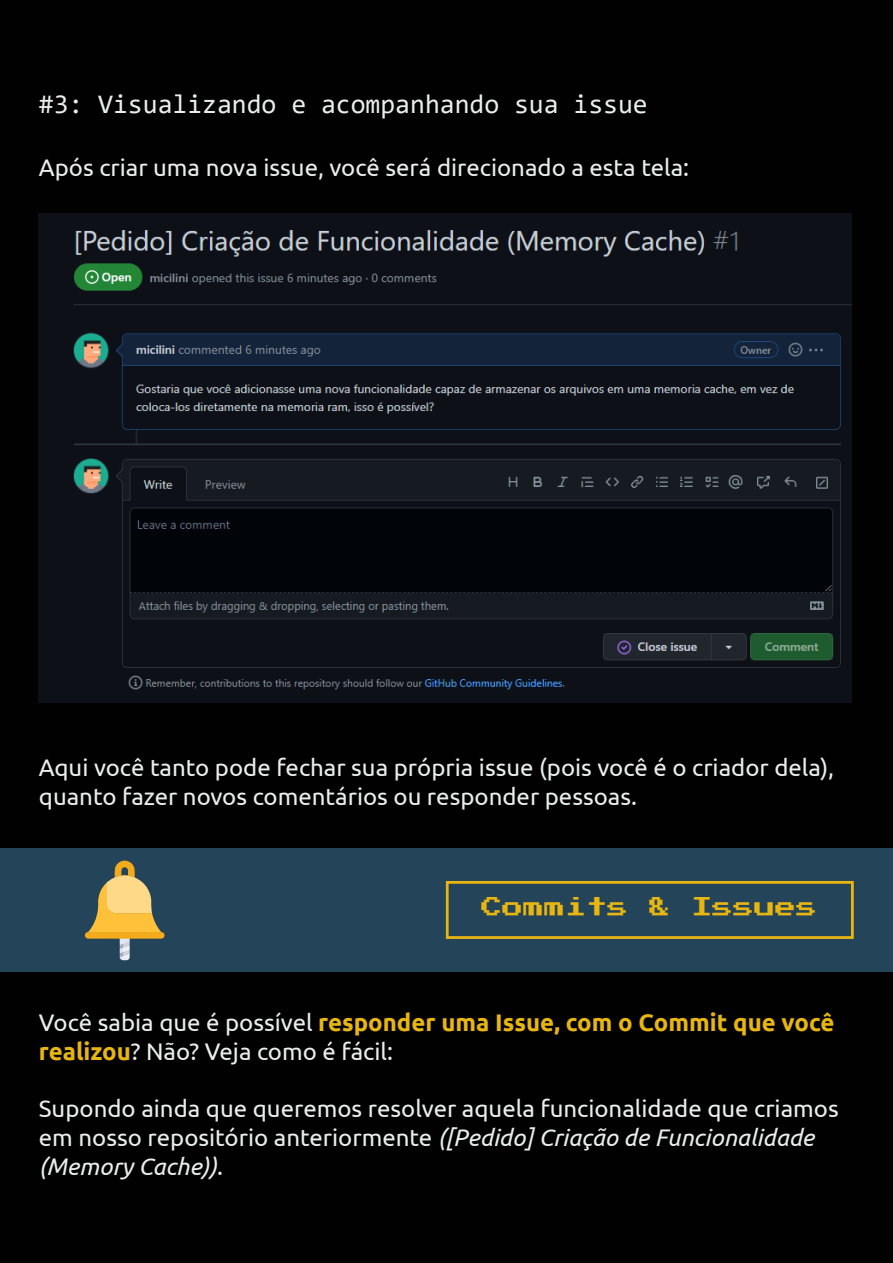
<style>
.page{position:relative;width:893px;height:1263px;background:#fff}
.page>*{position:absolute;margin:0;border:0;box-sizing:border-box;transform-origin:0 0}
.t1{font:27px "Consolas";color:#e9eeed}
.t2{font:24px/28.8px "Ubuntu";color:#e9eeed}
.t3{font:700 24px/28.8px "Ubuntu";color:#e8b611}
.t4{font:21px "Press Start 2 P";color:#e8b611}
.s1{font-weight:400;color:#e9eeed}
.s2{font-style:italic}
</style>
<div class="page">
<div style="left:1px;top:0;width:892px;height:1263px;background:#020102"></div>
<img style="left:39px;top:213px;width:812px;height:489px">
<div style="left:0;top:849px;width:893px;height:123px;background:#24445a"></div>
<div style="left:446px;top:881px;width:408px;height:58px;border:3px solid #e8b611"></div>
<svg style="left:85px;top:861px;width:80px;height:99px"></svg>
<p class="t1" style="left:39px;top:86px;width:610px">#3: Visualizando e acompanhando sua issue</p>
<p class="t2" style="left:39px;top:152px;width:652px">Após criar uma nova issue, você será direcionado a esta tela:</p>
<p class="t2" style="left:39px;top:752px;width:797px">Aqui você tanto pode fechar sua própria issue (pois você é o criador dela), quanto fazer novos comentários ou responder pessoas.</p>
<p class="t4" style="left:482px;top:897px;width:337px">Commits &amp; Issues</p>
<p class="t3" style="left:39px;top:1007px;width:797px"><span class="s1">Você sabia que é possível</span> responder uma Issue, com o Commit que você realizou<span class="s1">? Não? Veja como é fácil:</span></p>
<p class="t2" style="left:39px;top:1093px;width:801px">Supondo ainda que queremos resolver aquela funcionalidade que criamos em nosso repositório anteriormente <span class="s2">([Pedido] Criação de Funcionalidade (Memory Cache))</span>.</p>
</div>
